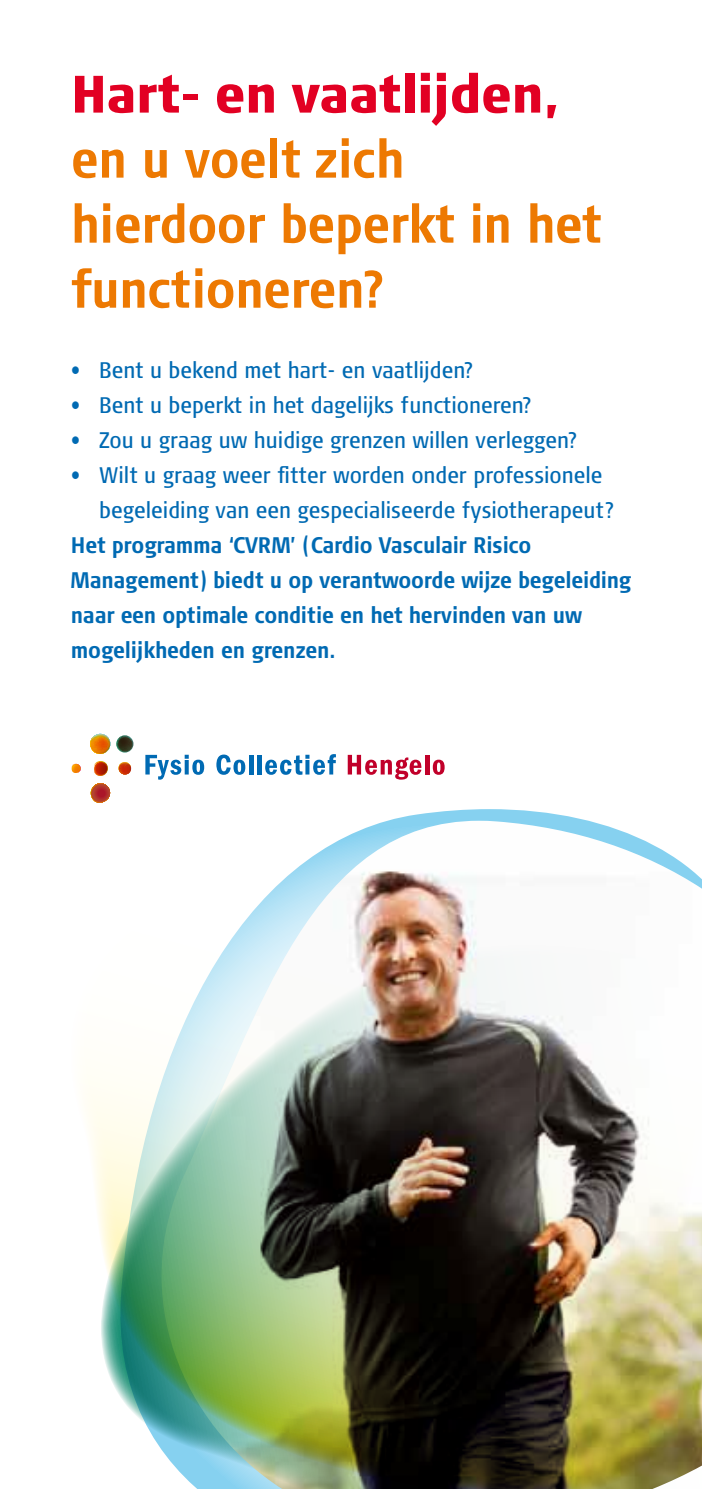
<style>
.page{position:relative;width:702px;height:1489px;background:#fff}
.page>*{position:absolute;margin:0;border:0;box-sizing:border-box;transform-origin:0 0}
.t1{font:700 52.5px/65px "Signa Cond";letter-spacing:-.01em;color:#ed7902}
.t2{font:900 52.5px "Signa Cond";color:#e20023}
.t3{font:22.5px/35px "Signa Cond";color:#006ab3}
.t4{font:700 22.5px/35px "Signa Cond";color:#006ab3}
</style>
<div class="page">
<img style="left:319px;top:820px;width:347px;height:32px">
<img style="left:86px;top:852px;width:616px;height:636px">
<img style="left:71px;top:741px;width:63px;height:62px">
<svg style="left:92px;top:761px;width:16px;height:15px"></svg>
<svg style="left:119px;top:763px;width:12px;height:11px"></svg>
<svg style="left:116px;top:735px;width:17px;height:17px"></svg>
<svg style="left:90px;top:737px;width:20px;height:16px"></svg>
<svg style="left:90px;top:733px;width:20px;height:20px"></svg>
<svg style="left:72px;top:763px;width:9px;height:10px"></svg>
<svg style="left:91px;top:783px;width:19px;height:19px"></svg>
<svg style="left:145px;top:754px;width:59px;height:25px"></svg>
<svg style="left:216px;top:754px;width:29px;height:20px"></svg>
<hr style="left:249px;top:754px;width:4px;height:20px;background:#006ab3">
<hr style="left:257px;top:754px;width:4px;height:20px;background:#006ab3">
<svg style="left:265px;top:754px;width:71px;height:20px"></svg>
<svg style="left:348px;top:754px;width:73px;height:25px"></svg>
<hr style="left:425px;top:754px;width:4px;height:20px;background:#c1002a">
<svg style="left:433px;top:759px;width:11px;height:15px"></svg>
<h1 class="t2" style="left:71px;top:61px;width:491px">Hart- en vaatlijden,</h1>
<h1 class="t1" style="left:71px;top:127px;width:532px">en u voelt zich hierdoor beperkt in het functioneren?</h1>
<p class="t3" style="left:71px;top:352px;width:405px">• Bent u bekend met hart- en vaatlijden?</p>
<p class="t3" style="left:71px;top:387px;width:463px">• Bent u beperkt in het dagelijks functioneren?</p>
<p class="t3" style="left:71px;top:422px;width:508px">• Zou u graag uw huidige grenzen willen verleggen?</p>
<p class="t3" style="left:99px;top:457px;width:517px;text-indent:-28px">• Wilt u graag weer fitter worden onder professionele begeleiding van een gespecialiseerde fysiotherapeut?</p>
<p class="t4" style="left:71px;top:527px;width:561px">Het programma ‘CVRM’ (Cardio Vasculair Risico Management) biedt u op verantwoorde wijze begeleiding naar een optimale conditie en het hervinden van uw mogelijkheden en grenzen.</p>
</div>
